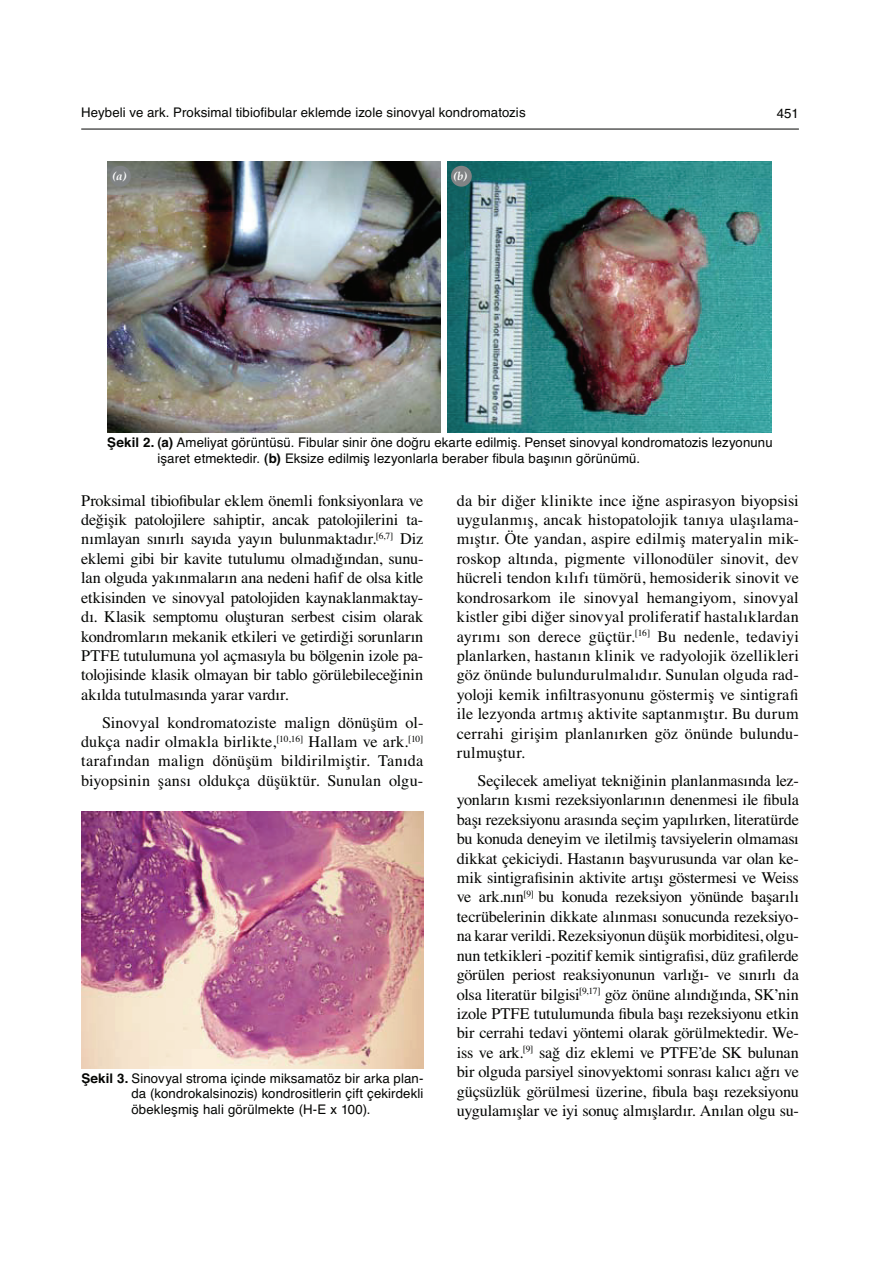
<style>
.page{position:relative;width:893px;height:1263px;background:#fff}
.page>*{position:absolute;margin:0;border:0;box-sizing:border-box;transform-origin:0 0}
.t1{font:16.2px/19.5px "Times";color:#040503;text-align:justify}
.t2{font:13.2px/15.9px "Helvetica";letter-spacing:.01em;color:#040503}
.t3{font:italic 700 11.7px "Palatino";color:#fff}
.s1{font-weight:700}
</style>
<div class="page">
<hr style="left:81px;top:129px;width:718px;height:1px;background:#040503">
<img style="left:107px;top:162px;width:333px;height:271px">
<img style="left:447px;top:162px;width:325px;height:271px">
<div style="left:110px;top:166px;width:21px;height:21px;background:#808385;border-radius:50%"></div>
<div style="left:451px;top:166px;width:21px;height:21px;background:#808385;border-radius:50%"></div>
<img style="left:81px;top:812px;width:342px;height:257px">
<p class="t2" style="left:81px;top:106px;width:446px">Heybeli ve ark. Proksimal tibiofibular eklemde izole sinovyal kondromatozis</p>
<p class="t2" style="left:777px;top:106px;width:24px">451</p>
<p class="t3" style="left:112px;top:172px;width:16px">(a)</p>
<p class="t3" style="left:453px;top:172px;width:15px">(b)</p>
<p class="t2" style="left:157px;top:436px;width:617px;text-indent:-50px"><span class="s1">Şekil 2. (a)</span> Ameliyat görüntüsü. Fibular sinir öne doğru ekarte edilmiş. Penset sinovyal kondromatozis lezyonunu işaret etmektedir. <span class="s1">(b)</span> Eksize edilmiş lezyonlarla beraber fibula başının görünümü.</p>
<p class="t1" style="left:81px;top:492px;width:344px">Proksimal tibiofibular eklem önemli fonksiyonlara ve değişik patolojilere sahiptir, ancak patolojilerini ta&shy;nımlayan sınırlı sayıda yayın bulunmaktadır.<sup>[6,7]</sup> Diz eklemi gibi bir kavite tutulumu olmadığından, sunu&shy;lan olguda yakınmaların ana nedeni hafif de olsa kitle etkisinden ve sinovyal patolojiden kaynaklanmaktay&shy;dı. Klasik semptomu oluşturan serbest cisim olarak kondromların mekanik etkileri ve getirdiği sorunların PTFE tutulumuna yol açmasıyla bu bölgenin izole pa&shy;tolojisinde klasik olmayan bir tablo görülebileceğinin akılda tutulmasında yarar vardır.</p>
<p class="t1" style="left:81px;top:714px;width:344px;text-indent:21px">Sinovyal kondromatoziste malign dönüşüm ol&shy;dukça nadir olmakla birlikte,<sup>[10,16]</sup> Hallam ve ark.<sup>[10] </sup>tarafından malign dönüşüm bildirilmiştir. Tanıda biyopsinin şansı oldukça düşüktür. Sunulan olgu-</p>
<p class="t2" style="left:131px;top:1071px;width:294px;text-align:justify;text-indent:-50px"><span class="s1">Şekil 3.</span> Sinovyal stroma içinde miksamatöz bir arka plan&shy;da (kondrokalsinozis) kondrositlerin çift çekirdekli öbekleşmiş hali görülmekte (H-E x 100).</p>
<p class="t1" style="left:457px;top:492px;width:344px">da bir diğer klinikte ince iğne aspirasyon biyopsisi uygulanmış, ancak histopatolojik tanıya ulaşılama&shy;mıştır. Öte yandan, aspire edilmiş materyalin mik&shy;roskop altında, pigmente villonodüler sinovit, dev hücreli tendon kılıfı tümörü, hemosiderik sinovit ve kondrosarkom ile sinovyal hemangiyom, sinovyal kistler gibi diğer sinovyal proliferatif hastalıklardan ayrımı son derece güçtür.<sup>[16]</sup> Bu nedenle, tedaviyi planlarken, hastanın klinik ve radyolojik özellikleri göz önünde bulundurulmalıdır. Sunulan olguda rad&shy;yoloji kemik infiltrasyonunu göstermiş ve sintigrafi ile lezyonda artmış aktivite saptanmıştır. Bu durum cerrahi girişim planlanırken göz önünde bulundu&shy;rulmuştur.</p>
<p class="t1" style="left:457px;top:772px;width:344px;text-indent:21px">Seçilecek ameliyat tekniğinin planlanmasında lez&shy;yonların kısmi rezeksiyonlarının denenmesi ile fibula başı rezeksiyonu arasında seçim yapılırken, literatürde bu konuda deneyim ve iletilmiş tavsiyelerin olmaması dikkat çekiciydi. Hastanın başvurusunda var olan ke&shy;mik sintigrafisinin aktivite artışı göstermesi ve Weiss ve ark.nın<sup>[9]</sup> bu konuda rezeksiyon yönünde başarılı tecrübelerinin dikkate alınması sonucunda rezeksiyo&shy;na karar verildi. Rezeksiyonun düşük morbiditesi, olgu&shy;nun tetkikleri -pozitif kemik sintigrafisi, düz grafilerde görülen periost reaksiyonunun varlığı- ve sınırlı da olsa literatür bilgisi<sup>[9,17]</sup> göz önüne alındığında, SK’nin izole PTFE tutulumunda fibula başı rezeksiyonu etkin bir cerrahi tedavi yöntemi olarak görülmektedir. We&shy;iss ve ark.<sup>[9]</sup> sağ diz eklemi ve PTFE’de SK bulunan bir olguda parsiyel sinovyektomi sonrası kalıcı ağrı ve güçsüzlük görülmesi üzerine, fibula başı rezeksiyonu uygulamışlar ve iyi sonuç almışlardır. Anılan olgu su-</p>
</div>
